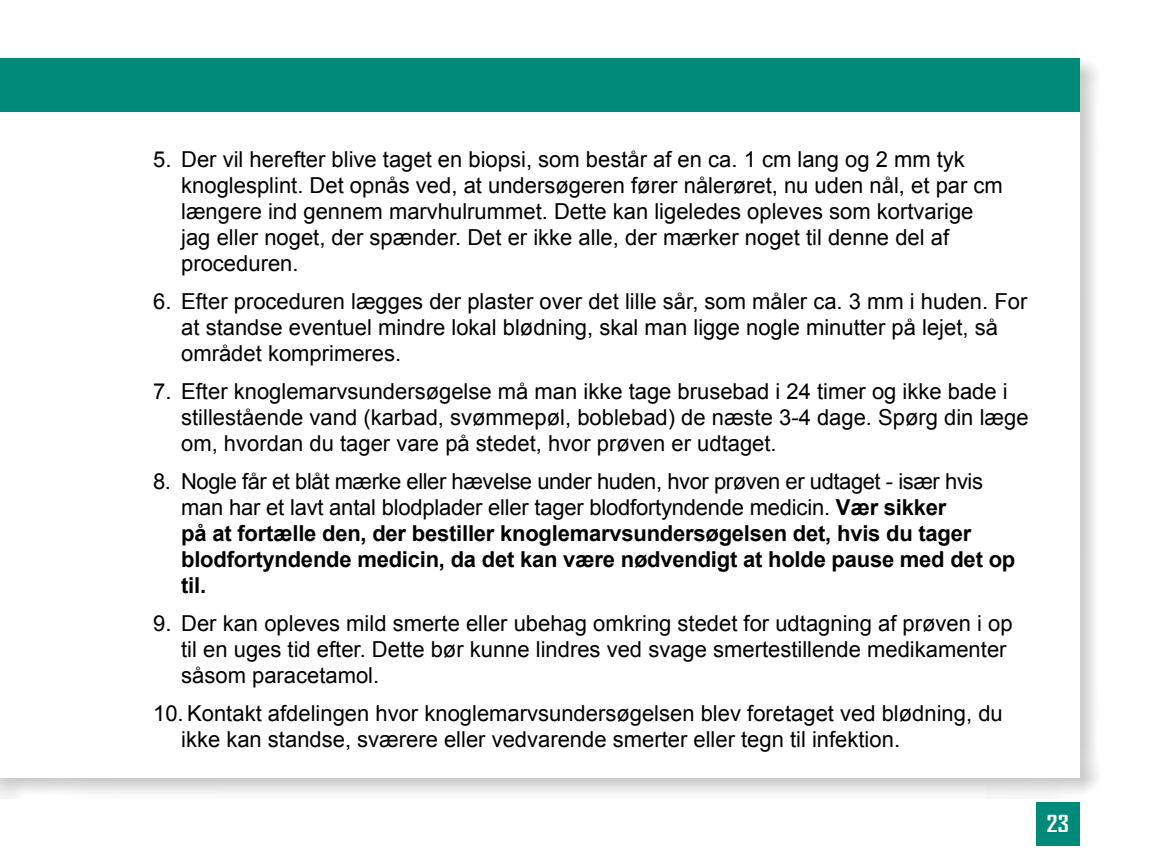
<style>
.page{position:relative;width:1152px;height:864px;background:#fff}
.page>*{position:absolute;margin:0;border:0;box-sizing:border-box;transform-origin:0 0}
.t1{font:700 22.4px "Bureau Agency";color:#fff;scale:1.33 1}
.t2{font:22px/26px "Arial";color:#000}
.t3{font:700 22px/26px "Arial";letter-spacing:-.01em;color:#000}
.s1{font-weight:400}
</style>
<div class="page">
<div style="left:0;top:56px;width:1101px;height:743px;background:#000;opacity:.2"></div>
<div style="left:0;top:58px;width:1080px;height:720px;background:#fff"></div>
<div style="left:0;top:58px;width:1080px;height:54px;background:#008b79"></div>
<div style="left:1036px;top:802px;width:44px;height:44px;background:#008b79"></div>
<p class="t2" style="left:181px;top:147px;width:823px;text-indent:-28px">5. Der vil herefter blive taget en biopsi, som består af en ca. 1 cm lang og 2 mm tyk knoglesplint. Det opnås ved, at undersøgeren fører nålerøret, nu uden nål, et par cm længere ind gennem marvhulrummet. Dette kan ligeledes opleves som kortvarige jag eller noget, der spænder. Det er ikke alle, der mærker noget til denne del af proceduren.</p>
<p class="t2" style="left:181px;top:289px;width:848px;text-indent:-28px">6. Efter proceduren lægges der plaster over det lille sår, som måler ca. 3 mm i huden. For at standse eventuel mindre lokal blødning, skal man ligge nogle minutter på lejet, så området komprimeres.</p>
<p class="t2" style="left:181px;top:379px;width:849px;text-indent:-28px">7. Efter knoglemarvsundersøgelse må man ikke tage brusebad i 24 timer og ikke bade i stillestående vand (karbad, svømmepøl, boblebad) de næste 3-4 dage. Spørg din læge om, hvordan du tager vare på stedet, hvor prøven er udtaget.</p>
<p class="t3" style="left:181px;top:469px;width:836px;text-indent:-28px"><span class="s1">8. Nogle får et blåt mærke eller hævelse under huden, hvor prøven er udtaget - især hvis man har et lavt antal blodplader eller tager blodfortyndende medicin.</span> Vær sikker<br>på at fortælle den, der bestiller knoglemarvsundersøgelsen det, hvis du tager blodfortyndende medicin, da det kan være nødvendigt at holde pause med det op til.</p>
<p class="t2" style="left:181px;top:611px;width:833px;text-indent:-28px">9. Der kan opleves mild smerte eller ubehag omkring stedet for udtagning af prøven i op til en uges tid efter. Dette bør kunne lindres ved svage smertestillende medikamenter såsom paracetamol.</p>
<p class="t2" style="left:181px;top:701px;width:823px;text-indent:-28px">10. Kontakt afdelingen hvor knoglemarvsundersøgelsen blev foretaget ved blødning, du ikke kan standse, sværere eller vedvarende smerter eller tegn til infektion.</p>
<p class="t1" style="left:1047px;top:811px;width:18px">23</p>
</div>
